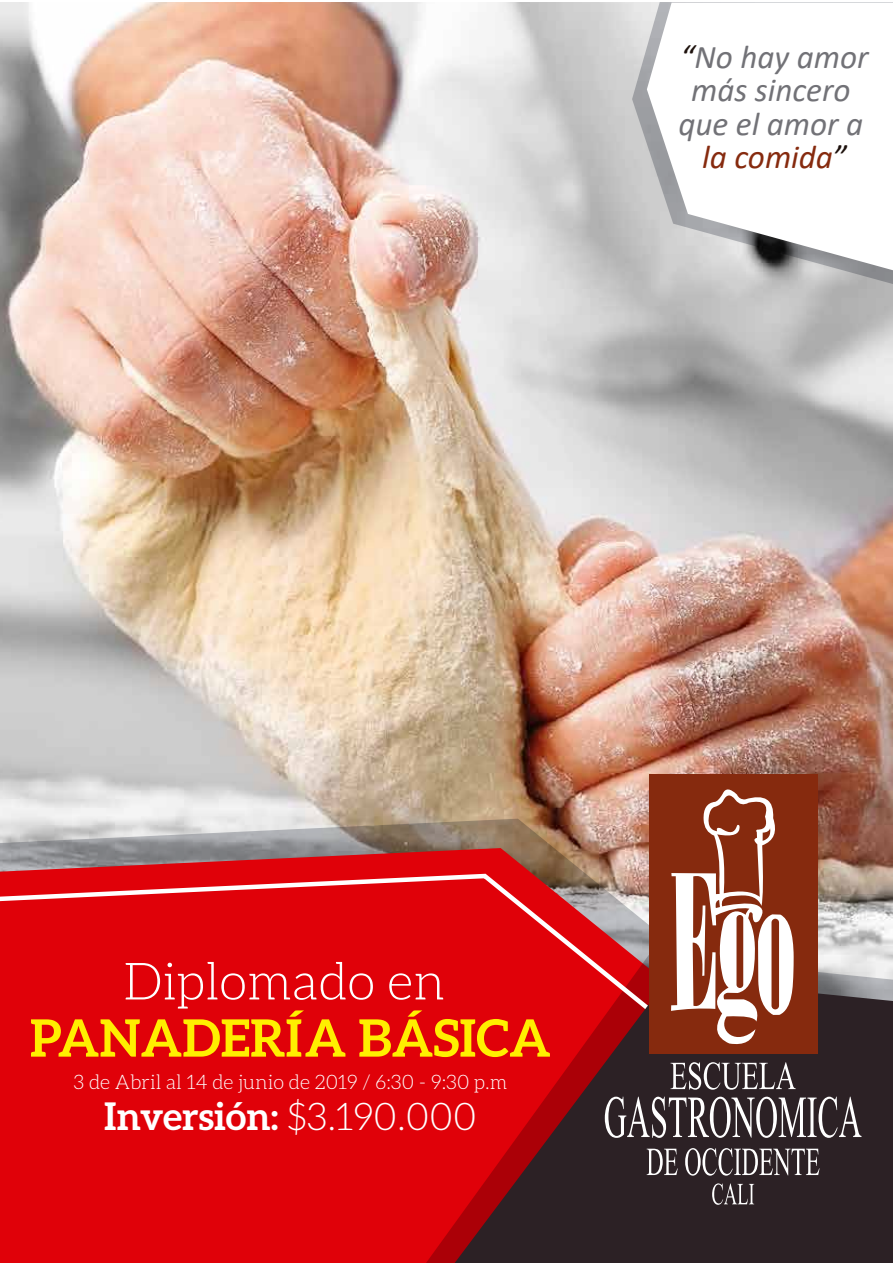
<style>
.page{position:relative;width:893px;height:1263px;background:#fff}
.page>*{position:absolute;margin:0;border:0;box-sizing:border-box;transform-origin:0 0}
.t1{font:700 51.6px "Aleo";color:#ffef00}
.t2{font:300 51.6px "Aleo";color:#fff}
.t3{font:700 38.1px "Aleo";color:#fff}
.t4{font:italic 33.15px/33.2px "Calibri";color:#727277;text-align:center}
.t5{font:300 19.95px "Aleo";color:#fff}
.s1{color:#1e120d}
.s2{color:#862a0e}
.s3{font-weight:300}
</style>
<div class="page">
<img style="left:0;top:3px;width:893px;height:816px">
<svg style="left:632px;top:3px;width:261px;height:297px;background:#c0c1c1"></svg>
<svg style="left:0;top:819px;width:893px;height:29px;background:#ab9990"></svg>
<svg style="left:0;top:848px;width:893px;height:23px;background:#ae5451"></svg>
<svg style="left:0;top:871px;width:893px;height:392px;background:#dd1017"></svg>
<svg style="left:455px;top:978px;width:438px;height:285px;background:#64181d"></svg>
<svg style="left:647px;top:3px;width:246px;height:267px"></svg>
<div style="left:649px;top:774px;width:168px;height:279px;background:#862a0e"></div>
<svg style="left:671px;top:789px;width:123px;height:256px"></svg>
<svg style="left:605px;top:1097px;width:256px;height:41px"></svg>
<svg style="left:647px;top:1148px;width:173px;height:27px;background:#635b5e"></svg>
<svg style="left:671px;top:1062px;width:125px;height:28px;background:#5e5659"></svg>
<svg style="left:712px;top:1183px;width:42px;height:22px"></svg>
<p class="t4" style="left:678px;top:39px;width:192px"><span class="s1">“</span>No hay amor más sincero que el amor a <span class="s2">la comida</span><span class="s1">”</span></p>
<h1 class="t2" style="left:123px;top:953px;width:324px">Diplomado en</h1>
<h1 class="t1" style="left:30px;top:1008px;width:522px">PANADERÍA BÁSICA</h1>
<p class="t5" style="left:73px;top:1071px;width:436px">3 de Abril al 14 de junio de 2019 / 6:30 - 9:30 p.m</p>
<p class="t3" style="left:104px;top:1094px;width:374px">Inversión: <span class="s3">$3.190.000</span></p>
</div>
